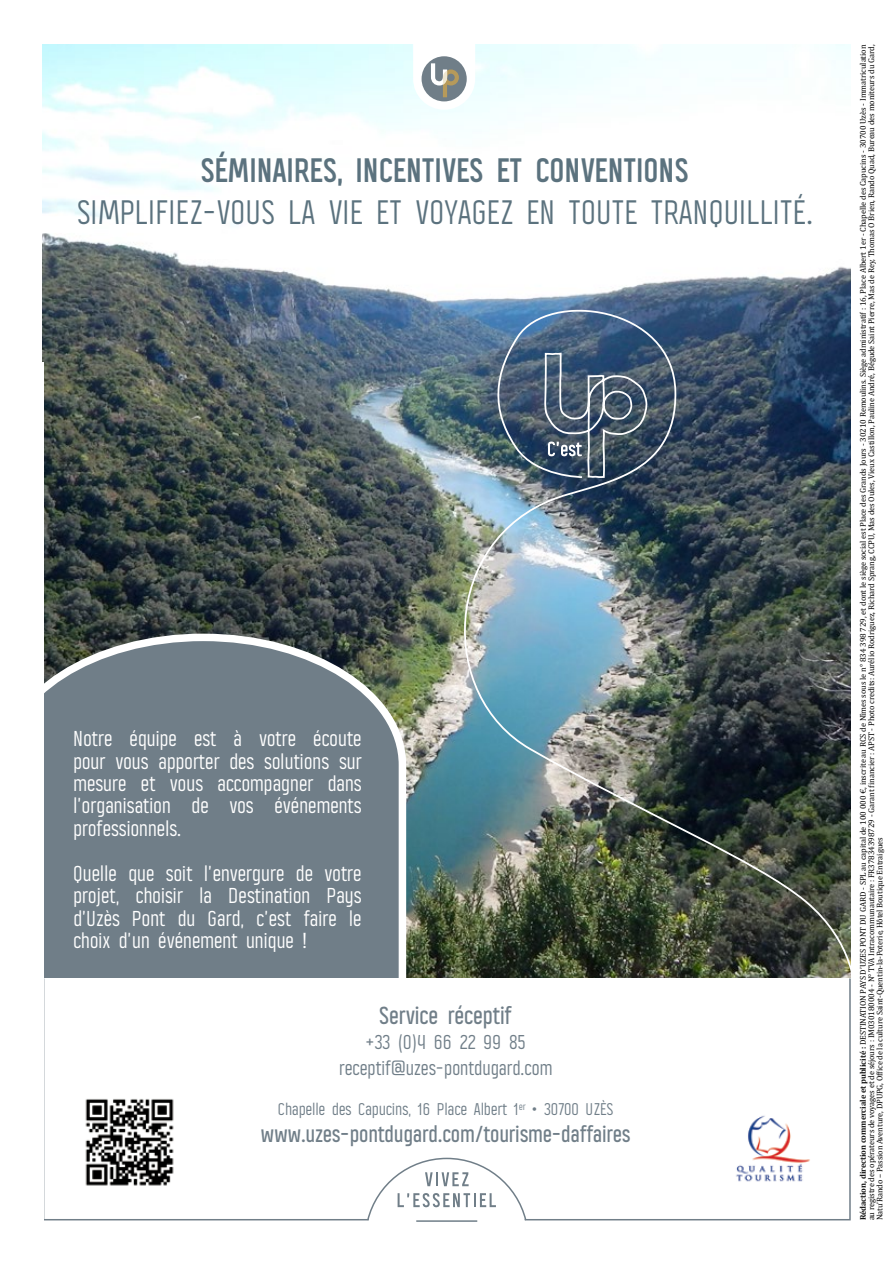
<style>
.page{position:relative;width:893px;height:1263px;background:#fff}
.page>*{position:absolute;margin:0;border:0;box-sizing:border-box;transform-origin:0 0}
.t1{font:33px "Alasar";color:#5b727e}
.t2{font:700 33px "Alasar";color:#5b727e}
.t3{font:500 24px "Alasar";color:#707e88}
.t4{font:500 22.5px "Alasar";color:#707e88}
.t5{font:21px/22.5px "Alasar";color:#fff;text-align:justify}
.t6{font:19.5px/25.5px "Alasar";color:#707e88;text-align:center}
.t7{font:16.5px "Alasar";color:#707e88}
.t8{font:8.25px/8.2px "Cambria";letter-spacing:-.01em;color:#000;text-align:justify}
.s1{font-weight:700;color:#121212}
</style>
<div class="page">
<img style="left:43px;top:45px;width:808px;height:933px">
<svg style="left:543px;top:60px;width:106px;height:228px"></svg>
<img style="left:437px;top:288px;width:414px;height:690px">
<svg style="left:413px;top:45px;width:62px;height:65px"></svg>
<svg style="left:43px;top:630px;width:367px;height:348px;background:#727f87"></svg>
<img style="left:85px;top:1099px;width:89px;height:87px">
<img style="left:736px;top:1115px;width:74px;height:67px">
<div style="left:43px;top:978px;width:808px;height:242px;border:2px solid #707e88"></div>
<svg style="left:366px;top:1157px;width:162px;height:65px"></svg>
<hr style="left:416px;top:1220px;width:61px;height:2px;background:#707e88">
<h1 class="t2" style="left:203px;top:149px;width:487px">SÉMINAIRES, INCENTIVES ET CONVENTIONS</h1>
<h1 class="t1" style="left:79px;top:192px;width:737px">Simplifiez-vous la vie et voyagez en toute tranquillité.</h1>
<h3 class="t5" style="left:74px;top:727px;width:290px">Notre équipe est à votre écoute pour vous apporter des solutions sur mesure et vous accompagner dans l’organisation de vos événements professionnels.</h3>
<h3 class="t5" style="left:74px;top:862px;width:290px">Quelle que soit l’envergure de votre projet, choisir la Destination Pays d’Uzès Pont du Gard, c’est faire le choix d’un événement unique !</h3>
<h2 class="t3" style="left:381px;top:1000px;width:134px">Service réceptif</h2>
<h3 class="t6" style="left:340px;top:1029px;width:215px">+33 (0)4 66 22 99 85 receptif@uzes-pontdugard.com</h3>
<h3 class="t7" style="left:279px;top:1099px;width:337px">Chapelle des Capucins, 16 Place Albert 1<sup>er</sup> • 30700 UZÈS</h3>
<h3 class="t4" style="left:262px;top:1120px;width:371px">www.uzes-pontdugard.com/tourisme-daffaires</h3>
<p class="t8" style="left:859px;top:1220px;width:1177px;rotate:-90deg"><span class="s1">Rédaction, direction commerciale et publicité :</span> DESTINATION PAYS D’UZES PONT DU GARD - SPL au capital de 100 000 €, inscrite au RCS de Nîmes sous le n° 834 398 729, et dont le siège social est Place des Grands Jours - 30210 Remoulins. Siège administratif : 16, Place Albert 1er - Chapelle des Capucins - 30700 Uzès - Immatriculation au registre des opérateurs de voyages et de séjours : IM030180004 - N° TVA Intracommunautaire : FR37834398729 - Garant financier : APST - Photo credits: Aurélio Rodriguez, Richard Sprang, CCPU, Mas des Oules, Vieux Castillon, Pauline André, Bégude Saint Pierre, Mas de Rey, Thomas O Brien, Rando Quad, Bureau des moniteurs du Gard, Natu’Rando – Passion Aventure, DPUPG, Office de la culture Saint-Quentin-la-Poterie, Hôtel Boutique Entraigues</p>
</div>
